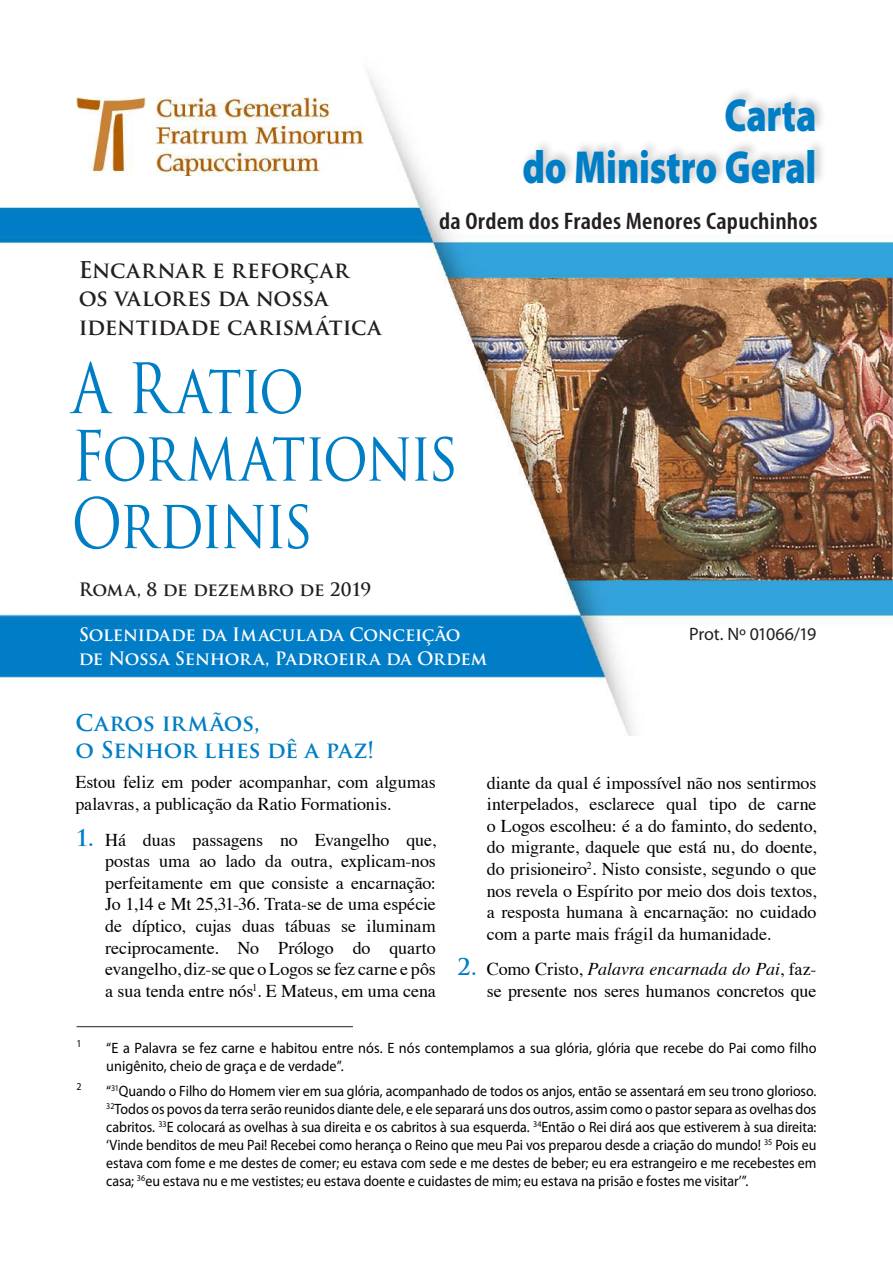
<style>
.page{position:relative;width:893px;height:1263px;background:#fff}
.page>*{position:absolute;margin:0;border:0;box-sizing:border-box;transform-origin:0 0}
.t1{font:67.5px/67.5px "Trajan Pro";letter-spacing:-.04em;color:#007ec5;scale:.83 1}
.t2{font:900 46.5px/52.5px "Myriad Pro";letter-spacing:-.005em;color:#007ec5;text-align:right;scale:.8 1}
.t3{font:600 condensed 24px "Myriad Pro";letter-spacing:.01em;color:#231f20;scale:1.09 1}
.t4{font:700 22.5px/28.5px "Trajan Pro";letter-spacing:-.01em;color:#231f20}
.t5{font:700 22.5px/27px "Trajan Pro";letter-spacing:-.01em;color:#007ec5}
.t6{font:18px/21.6px "Times";letter-spacing:-.005em;color:#000;text-align:justify}
.t7{font:700 18px/24px "Trajan Pro";letter-spacing:-.015em;color:#fff}
.t8{font:700 18px "Trajan Pro";letter-spacing:-.01em;color:#231f20}
.t9{font:18px "Myriad Pro";letter-spacing:-.01em;color:#231f20}
.t10{font:15px/18px "Myriad Pro";color:#000;text-align:justify;scale:.93 1}
.t11{font:15px/18px "Myriad Pro";color:#000;scale:.95 1}
.t12{font:10.5px "Myriad Pro";color:#000;scale:.95 1}
.s1{font-family:"Trajan Pro";font-weight:700;font-size:22.5px;color:#007ec5}
.s2{font-style:italic}
</style>
<div class="page">
<img style="left:0;top:73px;width:893px;height:663px">
<div style="left:520px;top:86px;width:307px;height:101px;background:#231f20;opacity:.25"></div>
<img style="left:77px;top:97px;width:287px;height:79px">
<hr style="left:77px;top:1026px;width:276px;height:1px;background:#231f20">
<h2 class="t2" style="left:522px;top:87px;width:369px">Carta<br>do Ministro Geral</h2>
<p class="t4" style="left:79px;top:256px;width:304px">Encarnar e reforçar os valores da nossa identidade carismática</p>
<h3 class="t3" style="left:439px;top:206px;width:349px">da Ordem dos Frades Menores Capuchinhos</h3>
<h1 class="t1" style="left:71px;top:354px;width:469px">A Ratio<br>Formationis<br>Ordinis</h1>
<p class="t8" style="left:79px;top:578px;width:294px">Roma, 8 de dezembro de 2019</p>
<p class="t7" style="left:79px;top:623px;width:410px">Solenidade da Imaculada Conceição de Nossa Senhora, Padroeira da Ordem</p>
<p class="t9" style="left:689px;top:623px;width:129px">Prot. Nº 01066/19</p>
<p class="t5" style="left:75px;top:710px;width:300px">Caros irmãos,<br>o Senhor lhes dê a paz!</p>
<p class="t6" style="left:75px;top:770px;width:362px">Estou feliz em poder acompanhar, com algumas palavras, a publicação da Ratio Formationis.</p>
<p class="t6" style="left:105px;top:827px;width:332px;text-indent:-30px"><span class="s1">1.</span> Há duas passagens no Evangelho que, postas uma ao lado da outra, explicam-nos perfeitamente em que consiste a encarnação:<br>Jo 1,14 e Mt 25,31-36. Trata-se de uma espécie de díptico, cujas duas tábuas se iluminam reciprocamente. No Prólogo do quarto evangelho, diz-se que o Logos se fez carne e pôs a sua tenda entre nós<sup>1</sup>. E Mateus, em uma cena</p>
<p class="t6" style="left:487px;top:770px;width:331px">diante da qual é impossível não nos sentirmos interpelados, esclarece qual tipo de carne o Logos escolheu: é a do faminto, do sedento, do migrante, daquele que está nu, do doente, do prisioneiro<sup>2</sup>. Nisto consiste, segundo o que nos revela o Espírito por meio dos dois textos, a resposta humana à encarnação: no cuidado com a parte mais frágil da humanidade.</p>
<p class="t6" style="left:457px;top:957px;width:361px;text-align:right"><span class="s1">2.</span> Como Cristo, <span class="s2">Palavra encarnada do Pai</span>, faz&shy;se presente nos seres humanos concretos que</p>
<p class="t12" style="left:77px;top:1036px;width:7px">1</p>
<p class="t11" style="left:106px;top:1038px;width:749px">“E a Palavra se fez carne e habitou entre nós. E nós contemplamos a sua glória, glória que recebe do Pai como filho unigênito, cheio de graça e de verdade”.</p>
<p class="t12" style="left:77px;top:1080px;width:7px">2</p>
<p class="t10" style="left:106px;top:1082px;width:765px">“<sup>31</sup>Quando o Filho do Homem vier em sua glória, acompanhado de todos os anjos, então se assentará em seu trono glorioso.<br><sup>32</sup>Todos os povos da terra serão reunidos diante dele, e ele separará uns dos outros, assim como o pastor separa as ovelhas dos cabritos. <sup>33</sup>E colocará as ovelhas à sua direita e os cabritos à sua esquerda. <sup>34</sup>Então o Rei dirá aos que estiverem à sua direita: ‘Vinde benditos de meu Pai! Recebei como herança o Reino que meu Pai vos preparou desde a criação do mundo! <sup>35</sup> Pois eu estava com fome e me destes de comer; eu estava com sede e me destes de beber; eu era estrangeiro e me recebestes em casa; <sup>36</sup>eu estava nu e me vestistes; eu estava doente e cuidastes de mim; eu estava na prisão e fostes me visitar’”.</p>
</div>
